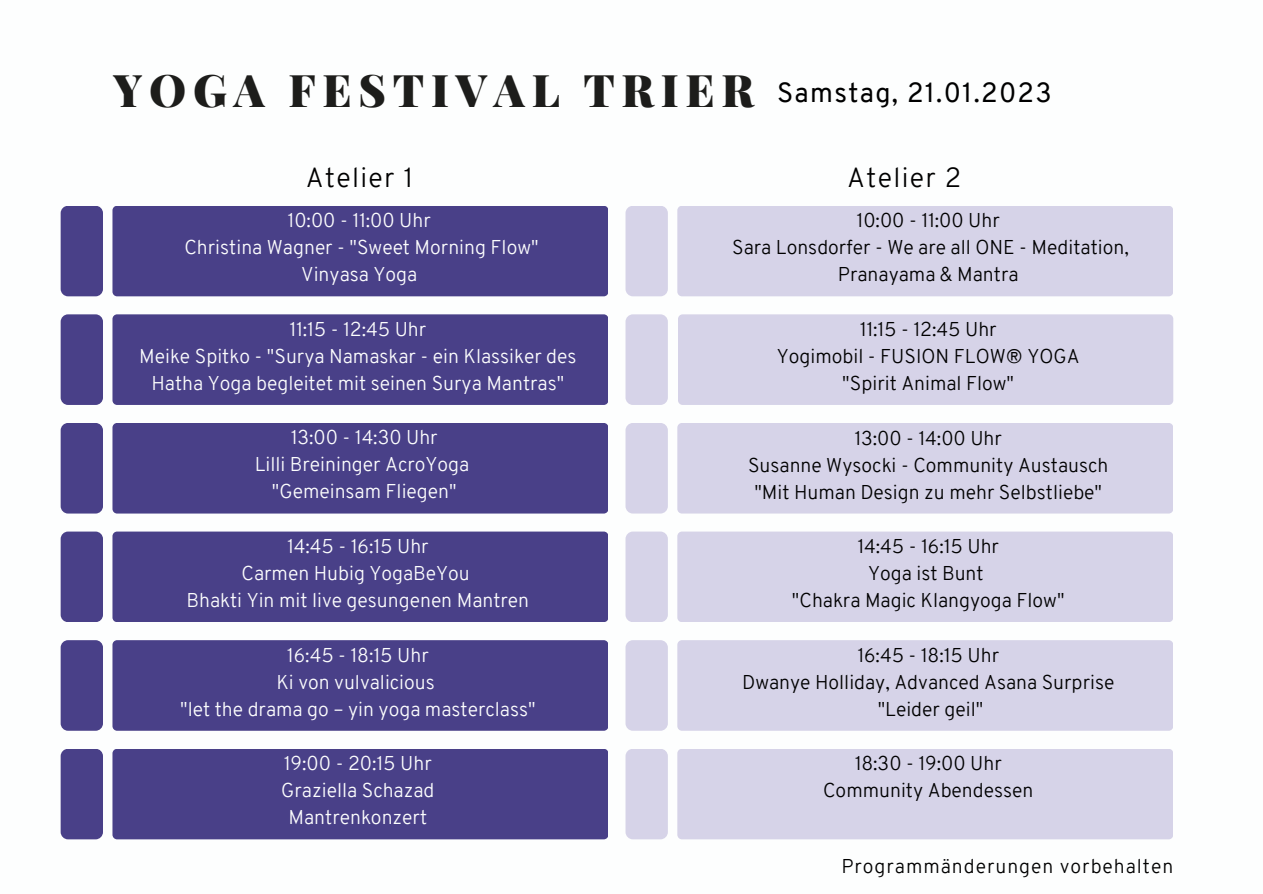
<style>
.page{position:relative;width:1263px;height:894px;background:#fff}
.page>*{position:absolute;margin:0;border:0;box-sizing:border-box;transform-origin:0 0}
.t1{font:27px "Overpass";letter-spacing:.05em;color:#000}
.t2{font:300 27px "Overpass";letter-spacing:.05em;color:#000}
.t3{font:300 19.5px/27px "Overpass";color:#fdfefe;text-align:center}
.t4{font:300 19.5px/27px "Overpass";color:#000;text-align:center}
.t5{font:300 19.5px "Overpass";letter-spacing:.05em;color:#000}
.s1{font-family:"Playfair Display";font-weight:900;font-size:45px;color:#1d1d1b}
</style>
<div class="page">
<div style="left:112px;top:206px;width:496px;height:90px;background:#494088;border-radius:5px"></div>
<div style="left:61px;top:206px;width:42px;height:90px;background:#494088;border-radius:7px"></div>
<div style="left:677px;top:206px;width:496px;height:90px;background:#d6d3e8;border-radius:5px"></div>
<div style="left:625px;top:206px;width:43px;height:90px;background:#d6d3e8;border-radius:7px"></div>
<div style="left:112px;top:314px;width:496px;height:91px;background:#494088;border-radius:5px"></div>
<div style="left:61px;top:314px;width:42px;height:91px;background:#494088;border-radius:7px"></div>
<div style="left:678px;top:314px;width:495px;height:91px;background:#d6d3e8;border-radius:5px"></div>
<div style="left:625px;top:314px;width:43px;height:91px;background:#d6d3e8;border-radius:7px"></div>
<div style="left:112px;top:423px;width:496px;height:90px;background:#494088;border-radius:5px"></div>
<div style="left:61px;top:423px;width:42px;height:90px;background:#494088;border-radius:7px"></div>
<div style="left:677px;top:423px;width:496px;height:90px;background:#d6d3e8;border-radius:5px"></div>
<div style="left:625px;top:423px;width:43px;height:90px;background:#d6d3e8;border-radius:7px"></div>
<div style="left:112px;top:531px;width:496px;height:91px;background:#494088;border-radius:5px"></div>
<div style="left:61px;top:531px;width:42px;height:91px;background:#494088;border-radius:7px"></div>
<div style="left:677px;top:531px;width:496px;height:91px;background:#d6d3e8;border-radius:5px"></div>
<div style="left:625px;top:531px;width:43px;height:91px;background:#d6d3e8;border-radius:7px"></div>
<div style="left:112px;top:640px;width:496px;height:90px;background:#494088;border-radius:5px"></div>
<div style="left:61px;top:640px;width:42px;height:90px;background:#494088;border-radius:7px"></div>
<div style="left:677px;top:640px;width:496px;height:90px;background:#d6d3e8;border-radius:5px"></div>
<div style="left:625px;top:640px;width:43px;height:90px;background:#d6d3e8;border-radius:7px"></div>
<div style="left:112px;top:748px;width:496px;height:91px;background:#494088;border-radius:5px"></div>
<div style="left:61px;top:748px;width:42px;height:91px;background:#494088;border-radius:7px"></div>
<div style="left:677px;top:748px;width:496px;height:91px;background:#d6d3e8;border-radius:5px"></div>
<div style="left:625px;top:748px;width:43px;height:91px;background:#d6d3e8;border-radius:7px"></div>
<h1 class="t1" style="left:113px;top:82px;width:940px"><span class="s1">YOGA FESTIVAL TRIER</span> Samstag, 21.01.2023</h1>
<h1 class="t2" style="left:306px;top:166px;width:108px">Atelier 1</h1>
<h1 class="t2" style="left:847px;top:166px;width:115px">Atelier 2</h1>
<p class="t3" style="left:184px;top:209px;width:356px">10:00 - 11:00 Uhr<br>Christina Wagner - "Sweet Morning Flow"<br>Vinyasa Yoga</p>
<p class="t4" style="left:732px;top:209px;width:398px">10:00 - 11:00 Uhr<br>Sara Lonsdorfer - We are all ONE - Meditation,<br>Pranayama &amp; Mantra</p>
<p class="t3" style="left:139px;top:317px;width:439px">11:15 - 12:45 Uhr<br>Meike Spitko - "Surya Namaskar - ein Klassiker des<br>Hatha Yoga begleitet mit seinen Surya Mantras"</p>
<p class="t4" style="left:777px;top:317px;width:304px">11:15 - 12:45 Uhr<br>Yogimobil - FUSION FLOW® YOGA "Spirit Animal Flow"</p>
<p class="t4" style="left:748px;top:426px;width:362px">13:00 - 14:00 Uhr<br>Susanne Wysocki - Community Austausch "Mit Human Design zu mehr Selbstliebe"</p>
<p class="t3" style="left:255px;top:425px;width:216px">13:00 - 14:30 Uhr<br>Lilli Breininger AcroYoga "Gemeinsam Fliegen"</p>
<p class="t3" style="left:187px;top:534px;width:344px">14:45 - 16:15 Uhr<br>Carmen Hubig YogaBeYou<br>Bhakti Yin mit live gesungenen Mantren</p>
<p class="t4" style="left:792px;top:534px;width:274px">14:45 - 16:15 Uhr<br>Yoga ist Bunt<br>"Chakra Magic Klangyoga Flow"</p>
<p class="t3" style="left:180px;top:643px;width:357px">16:45 - 18:15 Uhr<br>Ki von vulvalicious<br>"let the drama go – yin yoga masterclass"</p>
<p class="t4" style="left:742px;top:643px;width:374px">16:45 - 18:15 Uhr<br>Dwanye Holliday, Advanced Asana Surprise "Leider geil"</p>
<p class="t3" style="left:281px;top:751px;width:155px">19:00 - 20:15 Uhr<br>Graziella Schazad<br>Mantrenkonzert</p>
<p class="t4" style="left:823px;top:751px;width:212px">18:30 - 19:00 Uhr<br>Community Abendessen</p>
<p class="t5" style="left:841px;top:858px;width:333px">Programmänderungen vorbehalten</p>
</div>
